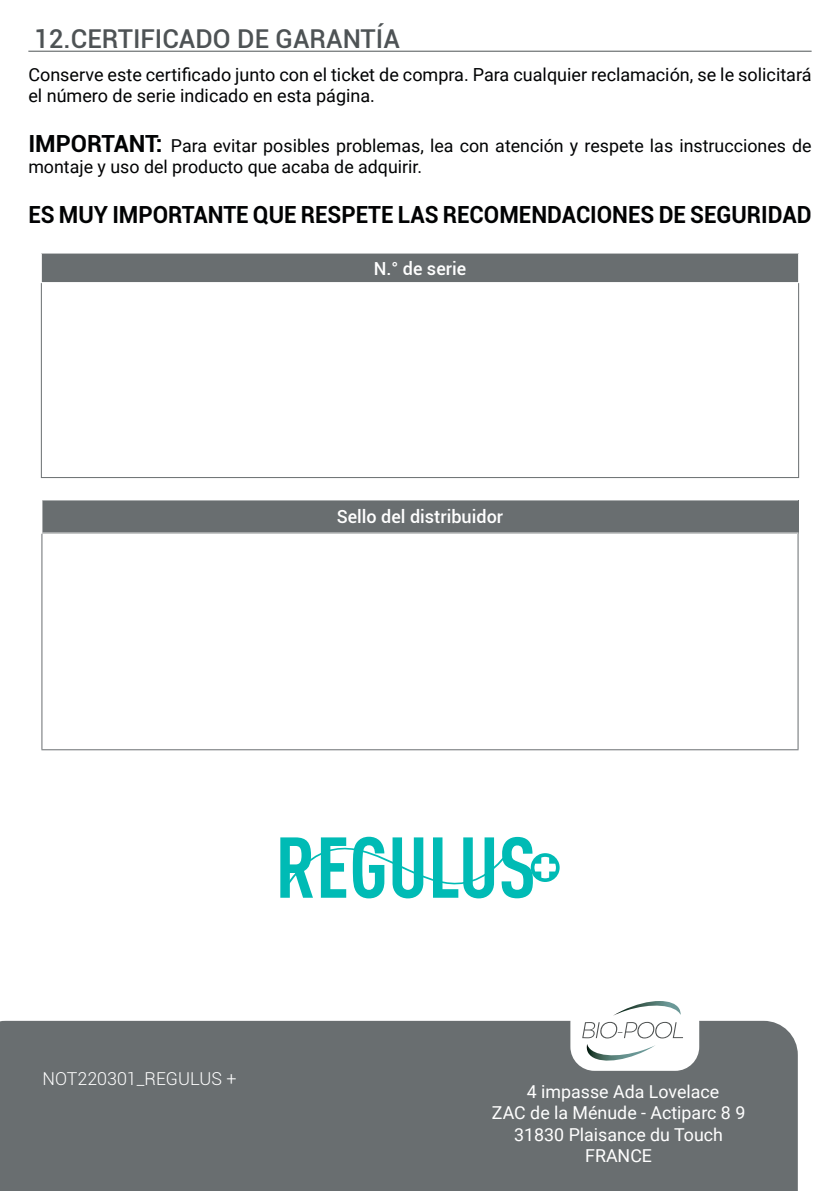
<style>
.page{position:relative;width:840px;height:1191px;background:#fff}
.page>*{position:absolute;margin:0;border:0;box-sizing:border-box;transform-origin:0 0}
.t1{font:500 26px "Roboto";color:#4e5355}
.texte{font:700 23.6px "Roboto";color:#010203;scale:.95 1}
.texte-2{font:18px/21.6px "Roboto";color:#010203}
.tableau_titre{font:500 18px "Roboto";color:#fff}
.texte-3{font:17.8px/21.4px "Roboto";color:#010203}
.texte-4{font:17.8px "Roboto";color:#fff}
.t2{font:300 17.8px "Roboto";color:#fff}
.s1{font-weight:700;font-size:23.6px}
</style>
<div class="page">
<hr style="left:28px;top:51px;width:783px;height:1px;background:#4e5355">
<div style="left:41px;top:253px;width:757px;height:29px;background:#696e70"></div>
<hr style="left:41px;top:283px;width:1px;height:194px;background:#696e70">
<hr style="left:797px;top:283px;width:1px;height:194px;background:#696e70">
<hr style="left:41px;top:477px;width:757px;height:1px;background:#696e70">
<svg style="left:41px;top:253px;width:1px;height:29px"></svg>
<div style="left:42px;top:500px;width:755px;height:33px;background:#696e70"></div>
<hr style="left:797px;top:533px;width:1px;height:216px;background:#696e70">
<hr style="left:41px;top:749px;width:757px;height:1px;background:#696e70">
<hr style="left:41px;top:533px;width:1px;height:216px;background:#696e70">
<hr style="left:41px;top:532px;width:757px;height:1px;background:#fff">
<svg style="left:280px;top:836px;width:279px;height:63px"></svg>
<div style="left:0;top:1020px;width:797px;height:171px;background:#696e70"></div>
<div style="left:570px;top:998px;width:128px;height:72px;background:#fff;border-radius:24px"></div>
<svg style="left:614px;top:1001px;width:66px;height:14px"></svg>
<svg style="left:582px;top:1022px;width:100px;height:39px"></svg>
<p class="t1" style="left:34px;top:20px;width:367px">12.CERTIFICADO DE GARANTÍA</p>
<p class="texte-2" style="left:28px;top:63px;width:784px">Conserve este certificado junto con el ticket de compra. Para cualquier reclamación, se le solicitará el número de serie indicado en esta página.</p>
<p class="texte-3" style="left:28px;top:134px;width:784px"><span class="s1">IMPORTANT:</span> Para evitar posibles problemas, lea con atención y respete las instrucciones de montaje y uso del producto que acaba de adquirir.</p>
<p class="texte" style="left:28px;top:198px;width:825px">ES MUY IMPORTANTE QUE RESPETE LAS RECOMENDACIONES DE SEGURIDAD</p>
<p class="tableau_titre" style="left:373px;top:255px;width:94px">N.° de serie</p>
<p class="tableau_titre" style="left:336px;top:504px;width:168px">Sello del distribuidor</p>
<p class="t2" style="left:43px;top:1066px;width:195px">NOT220301_RegulUS +</p>
<p class="texte-4" style="left:526px;top:1079px;width:194px">4 impasse Ada Lovelace</p>
<p class="texte-4" style="left:491px;top:1100px;width:255px">ZAC de la Ménude - Actiparc 8 9</p>
<p class="texte-4" style="left:514px;top:1122px;width:210px">31830 Plaisance du Touch</p>
<p class="texte-4" style="left:585px;top:1143px;width:68px">FRANCE</p>
</div>
